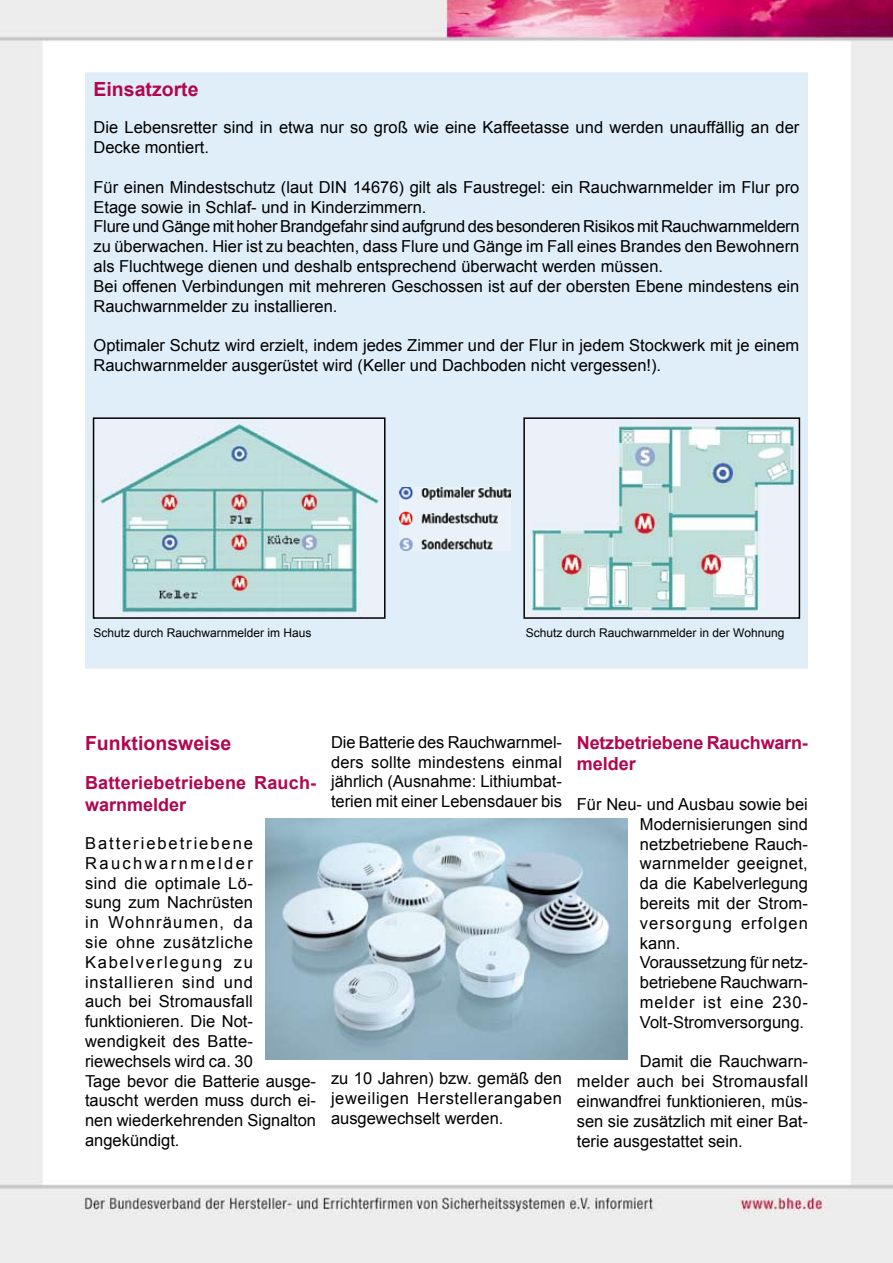
<style>
.page{position:relative;width:893px;height:1263px;background:#fff}
.page>*{position:absolute;margin:0;border:0;box-sizing:border-box;transform-origin:0 0}
.t1{font:700 19.5px "Arial";color:#b10650}
.t2{font:700 18px/21.6px "Arial";color:#b10650}
.t3{font:16.5px/19.8px "Arial";color:#000}
.t4{font:12px "Arial";color:#000}
</style>
<div class="page">
<img style="left:0;top:0;width:893px;height:1263px">
<div style="left:87px;top:74px;width:719px;height:593px;background:#e0eef9"></div>
<div style="left:85px;top:72px;width:723px;height:597px;border:3px solid #e0edf7"></div>
<img style="left:266px;top:819px;width:361px;height:240px">
<img style="left:96px;top:420px;width:287px;height:196px">
<div style="left:93px;top:417px;width:293px;height:202px;border:2px solid #000"></div>
<img style="left:526px;top:420px;width:271px;height:196px">
<div style="left:523px;top:417px;width:277px;height:202px;border:2px solid #000"></div>
<img style="left:400px;top:487px;width:110px;height:63px">
<p class="t1" style="left:94px;top:76px;width:107px">Einsatzorte</p>
<p class="t3" style="left:94px;top:118px;width:707px">Die Lebensretter sind in etwa nur so groß wie eine Kaffeetasse und werden unauffällig an der<br>Decke montiert.</p>
<p class="t3" style="left:94px;top:177px;width:708px">Für einen Mindestschutz (laut DIN 14676) gilt als Faustregel: ein Rauchwarnmelder im Flur pro Etage sowie in Schlaf- und in Kinderzimmern.<br>Flure und Gänge mit hoher Brandgefahr sind aufgrund des besonderen Risikos mit Rauchwarnmeldern zu überwachen. Hier ist zu beachten, dass Flure und Gänge im Fall eines Brandes den Bewohnern als Fluchtwege dienen und deshalb entsprechend überwacht werden müssen.<br>Bei offenen Verbindungen mit mehreren Geschossen ist auf der obersten Ebene mindestens ein Rauchwarnmelder zu installieren.</p>
<p class="t3" style="left:94px;top:336px;width:707px">Optimaler Schutz wird erzielt, indem jedes Zimmer und der Flur in jedem Stockwerk mit je einem<br>Rauchwarnmelder ausgerüstet wird (Keller und Dachboden nicht vergessen!).</p>
<p class="t4" style="left:94px;top:625px;width:220px">Schutz durch Rauchwarnmelder im Haus</p>
<p class="t4" style="left:526px;top:625px;width:260px">Schutz durch Rauchwarnmelder in der Wohnung</p>
<p class="t1" style="left:85px;top:730px;width:148px">Funktionsweise</p>
<p class="t2" style="left:85px;top:773px;width:233px">Batteriebetriebene Rauch&shy;warnmelder</p>
<p class="t3" style="left:85px;top:833px;width:233px">Batteriebetriebene<br>Rauchwarnmelder<br>sind die optimale Lö-<br>sung zum Nachrüsten<br>in Wohnräumen, da<br>sie ohne zusätzliche<br>Kabelverlegung zu installieren sind und<br>auch bei Stromausfall funktionieren. Die Not&shy;wendigkeit des Batte&shy;riewechsels wird ca. 30<br>Tage bevor die Batterie ausge&shy;tauscht werden muss durch ei&shy;nen wiederkehrenden Signalton angekündigt.</p>
<p class="t3" style="left:331px;top:732px;width:233px;text-align:justify">Die Batterie des Rauchwarnmel&shy;ders sollte mindestens einmal jährlich (Ausnahme: Lithiumbat&shy;terien mit einer Lebensdauer bis</p>
<p class="t3" style="left:331px;top:1069px;width:233px;text-align:justify">zu 10 Jahren) bzw. gemäß den jeweiligen Herstellerangaben ausgewechselt werden.</p>
<p class="t2" style="left:577px;top:732px;width:233px">Netzbetriebene Rauchwarn&shy;melder</p>
<p class="t3" style="left:640px;top:794px;width:170px;text-indent:-63px">Für Neu- und Ausbau sowie bei<br>Modernisierungen sind netzbetriebene Rauch&shy;warnmelder geeignet, da die Kabelverlegung bereits mit der Strom&shy;versorgung erfolgen kann.<br>Voraussetzung für netz&shy;betriebene Rauchwarn&shy;melder ist eine 230-<br>Volt-Stromversorgung.</p>
<p class="t3" style="left:577px;top:1052px;width:233px;text-align:justify;text-indent:63px">Damit die Rauchwarn&shy;melder auch bei Stromausfall einwandfrei funktionieren, müs&shy;sen sie zusätzlich mit einer Bat&shy;terie ausgestattet sein.</p>
</div>
